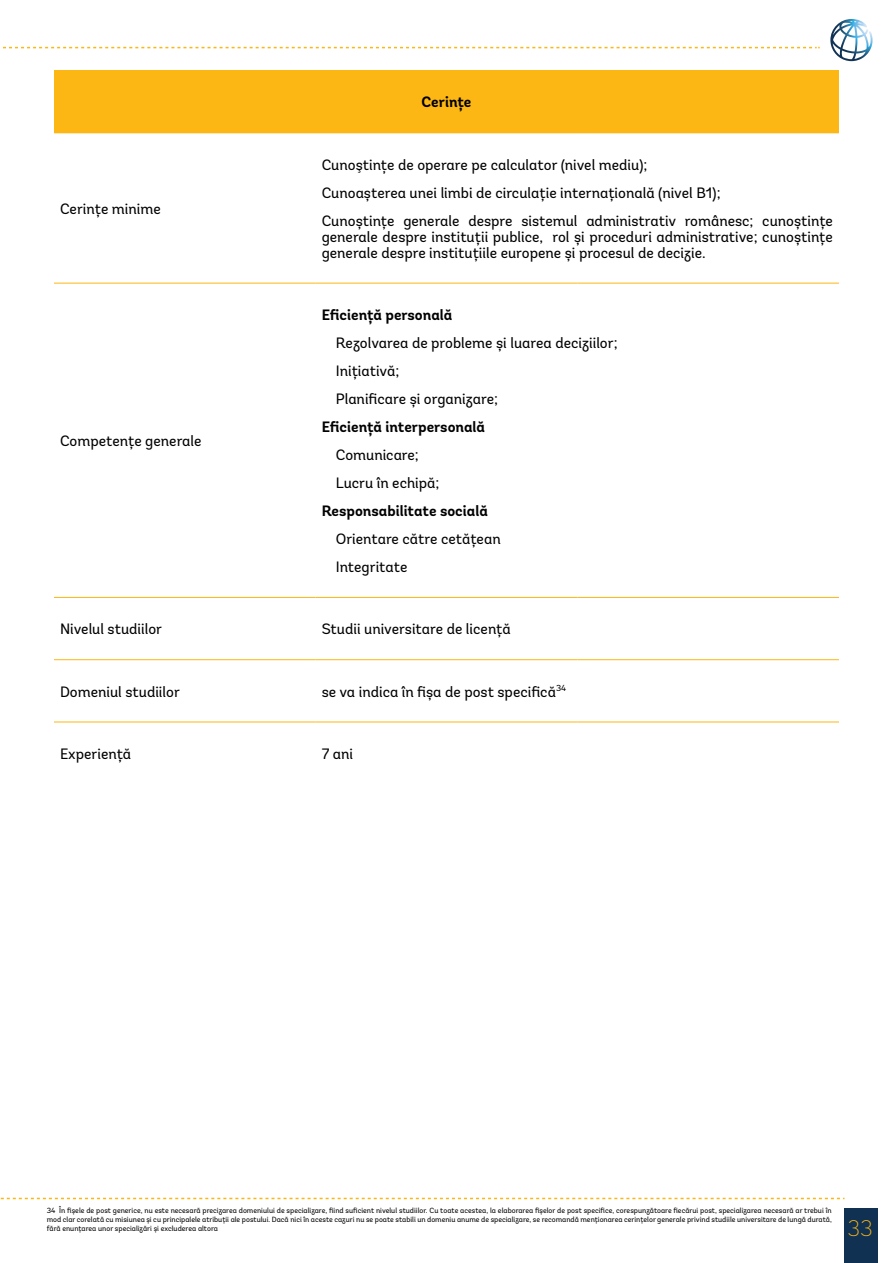
<style>
.page{position:relative;width:893px;height:1263px;background:#fff}
.page>*{position:absolute;margin:0;border:0;box-sizing:border-box;transform-origin:0 0}
.t1{font:200 22.5px "Andes";color:#fdb714}
.t2{font:15px/28px "Andes";color:#000}
.t3{font:700 15px "Andes";color:#000}
.t4{font:7.5px/9px "Andes";color:#000;text-align:justify}
</style>
<div class="page">
<svg style="left:0;top:1198px;width:844px;height:1px"></svg>
<svg style="left:3px;top:47px;width:817px;height:1px"></svg>
<div style="left:844px;top:1209px;width:34px;height:54px;background:#113153"></div>
<svg style="left:830px;top:19px;width:42px;height:42px"></svg>
<div style="left:54px;top:71px;width:785px;height:62px;background:#fdb714"></div>
<hr style="left:54px;top:70px;width:262px;height:1px;background:#fdb714">
<hr style="left:316px;top:70px;width:261px;height:1px;background:#fdb714">
<hr style="left:577px;top:70px;width:262px;height:1px;background:#fdb714">
<hr style="left:54px;top:283px;width:262px;height:1px;background:#fdb714">
<hr style="left:316px;top:283px;width:261px;height:1px;background:#fdb714">
<hr style="left:577px;top:283px;width:262px;height:1px;background:#fdb714">
<hr style="left:54px;top:597px;width:262px;height:1px;background:#fdb714">
<hr style="left:316px;top:597px;width:261px;height:1px;background:#fdb714">
<hr style="left:577px;top:597px;width:262px;height:1px;background:#fdb714">
<hr style="left:54px;top:659px;width:262px;height:1px;background:#fdb714">
<hr style="left:316px;top:659px;width:261px;height:1px;background:#fdb714">
<hr style="left:577px;top:659px;width:262px;height:1px;background:#fdb714">
<hr style="left:54px;top:722px;width:262px;height:1px;background:#fdb714">
<hr style="left:316px;top:722px;width:261px;height:1px;background:#fdb714">
<hr style="left:577px;top:722px;width:262px;height:1px;background:#fdb714">
<p class="t2" style="left:60px;top:194px;width:102px">Cerințe minime</p>
<p class="t2" style="left:60px;top:427px;width:143px">Competențe generale</p>
<p class="t3" style="left:421px;top:93px;width:52px">Cerințe</p>
<p class="t2" style="left:322px;top:150px;width:513px">Cunoştinţe de operare pe calculator (nivel mediu);<br>Cunoașterea unei limbi de circulație internațională (nivel B1);<br>Cunoștințe generale despre sistemul administrativ românesc; cunoștințe</p>
<p class="t2" style="left:322px;top:228px;width:513px;line-height:16px">generale despre instituții publice, rol și proceduri administrative; cunoștințe generale despre instituțiile europene și procesul de decizie.</p>
<p class="t3" style="left:322px;top:305px;width:132px">Eficiență personală</p>
<p class="t2" style="left:336px;top:329px;width:283px">Rezolvarea de probleme și luarea deciziilor;<br>Inițiativă;<br>Planificare și organizare;</p>
<p class="t3" style="left:322px;top:417px;width:165px">Eficiență interpersonală</p>
<p class="t2" style="left:336px;top:441px;width:105px">Comunicare;<br>Lucru în echipă;</p>
<p class="t3" style="left:322px;top:501px;width:168px">Responsabilitate socială</p>
<p class="t2" style="left:336px;top:525px;width:166px">Orientare către cetățean<br>Integritate</p>
<p class="t2" style="left:60px;top:615px;width:104px">Nivelul studiilor</p>
<p class="t2" style="left:322px;top:615px;width:191px">Studii universitare de licență</p>
<p class="t2" style="left:60px;top:677px;width:121px">Domeniul studiilor</p>
<p class="t2" style="left:322px;top:677px;width:246px">se va indica în fișa de post specifică<sup>34</sup></p>
<p class="t2" style="left:60px;top:740px;width:73px">Experiență</p>
<p class="t2" style="left:322px;top:740px;width:33px">7 ani</p>
<p class="t4" style="left:47px;top:1206px;width:786px">34 În fișele de post generice, nu este necesară precizarea domeniului de specializare, fiind suficient nivelul studiilor. Cu toate acestea, la elaborarea fișelor de post specifice, corespunzătoare fiecărui post, specializarea necesară ar trebui în mod clar corelată cu misiunea și cu principalele atribuții ale postului. Dacă nici în aceste cazuri nu se poate stabili un domeniu anume de specializare, se recomandă menționarea cerințelor generale privind studiile universitare de lungă durată, fără enunțarea unor specializări și excluderea altora</p>
<h1 class="t1" style="left:847px;top:1215px;width:27px">33</h1>
</div>
